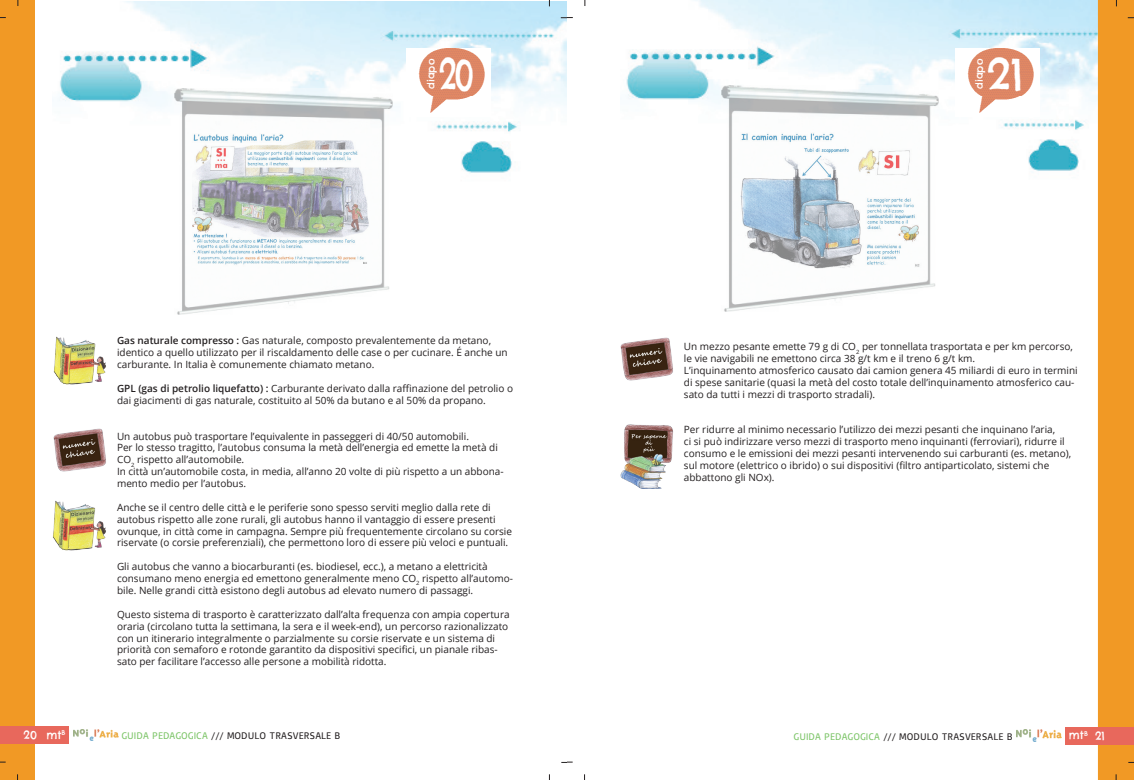
<style>
.page{position:relative;width:1134px;height:780px;background:#fff}
.page>*{position:absolute;margin:0;border:0;box-sizing:border-box;transform-origin:0 0}
.t1{font:42.5px "Chelsea Market";color:#fff}
.t2{font:42.5px "Chelsea Market";color:#fff;scale:.75 1}
.t3{font:11.25px "Chelsea Market";color:#fff}
.t4{font:10px/11.9px "Open Sans";color:#231f20}
.t5{font:10px "Basic";color:#231f20}
.t6{font:10px "Chelsea Market";color:#fff}
.t7{font:6.5px "Chelsea Market";color:#fff}
.s1{font-weight:600}
.s2{color:#7bc466}
</style>
<div class="page">
<img style="left:626px;top:0;width:472px;height:709px">
<img style="left:59px;top:1px;width:508px;height:471px">
<div style="left:1098px;top:0;width:36px;height:780px;background:#f19925"></div>
<img style="left:955px;top:48px;width:84px;height:68px">
<div style="left:1066px;top:726px;width:68px;height:18px;background:#e8685c"></div>
<div style="left:0;top:726px;width:68px;height:17px;background:#e8685c"></div>
<img style="left:53px;top:336px;width:53px;height:49px">
<img style="left:53px;top:428px;width:53px;height:43px">
<img style="left:53px;top:500px;width:53px;height:51px">
<img style="left:620px;top:338px;width:53px;height:43px">
<img style="left:620px;top:424px;width:53px;height:64px">
<img style="left:721px;top:86px;width:217px;height:226px">
<img style="left:1017px;top:729px;width:44px;height:12px">
<img style="left:175px;top:89px;width:217px;height:226px">
<img style="left:73px;top:729px;width:45px;height:11px">
<img style="left:407px;top:48px;width:84px;height:68px">
<div style="left:0;top:0;width:35px;height:780px;background:#f19925"></div>
<svg style="left:561px;top:17px;width:12px;height:1px"></svg>
<svg style="left:561px;top:761px;width:12px;height:2px"></svg>
<p class="t6" style="left:424px;top:89px;width:31px;rotate:-90deg">diapo</p>
<h1 class="t2" style="left:439px;top:47px;width:48px">20</h1>
<p class="t6" style="left:973px;top:89px;width:31px;rotate:-90deg">diapo</p>
<h1 class="t1" style="left:987px;top:47px;width:38px">21</h1>
<p class="t4" style="left:117px;top:334px;width:392px"><span class="s1">Gas naturale compresso :</span> Gas naturale, composto prevalentemente da metano, identico a quello utilizzato per il riscaldamento delle case o per cucinare. É anche un carburante. In Italia è comunemente chiamato metano.</p>
<p class="t4" style="left:117px;top:382px;width:398px"><span class="s1">GPL (gas di petrolio liquefatto) :</span> Carburante derivato dalla raffinazione del petrolio o dai giacimenti di gas naturale, costituito al 50% da butano e al 50% da propano.</p>
<p class="t4" style="left:117px;top:429px;width:388px">Un autobus può trasportare l’equivalente in passeggeri di 40/50 automobili.<br>Per lo stesso tragitto, l’autobus consuma la metà dell’energia ed emette la metà di CO<sub>2</sub> rispetto all’automobile.<br>In città un’automobile costa, in media, all’anno 20 volte di più rispetto a un abbona&shy;mento medio per l’autobus.</p>
<p class="t4" style="left:117px;top:501px;width:396px">Anche se il centro delle città e le periferie sono spesso serviti meglio dalla rete di autobus rispetto alle zone rurali, gli autobus hanno il vantaggio di essere presenti ovunque, in città come in campagna. Sempre più frequentemente circolano su corsie riservate (o corsie preferenziali), che permettono loro di essere più veloci e puntuali.</p>
<p class="t4" style="left:117px;top:560px;width:397px">Gli autobus che vanno a biocarburanti (es. biodiesel, ecc.), a metano a elettricità consumano meno energia ed emettono generalmente meno CO<sub>2</sub> rispetto all’automo&shy;bile. Nelle grandi città esistono degli autobus ad elevato numero di passaggi.</p>
<p class="t4" style="left:117px;top:608px;width:394px">Questo sistema di trasporto è caratterizzato dall’alta frequenza con ampia copertura oraria (circolano tutta la settimana, la sera e il week-end), un percorso razionalizzato con un itinerario integralmente o parzialmente su corsie riservate e un sistema di priorità con semaforo e rotonde garantito da dispositivi specifici, un pianale ribas&shy;sato per facilitare l’accesso alle persone a mobilità ridotta.</p>
<p class="t4" style="left:684px;top:340px;width:395px">Un mezzo pesante emette 79 g di CO<sub>2</sub> per tonnellata trasportata e per km percorso, le vie navigabili ne emettono circa 38 g/t km e il treno 6 g/t km.<br>L’inquinamento atmosferico causato dai camion genera 45 miliardi di euro in termini di spese sanitarie (quasi la metà del costo totale dell’inquinamento atmosferico cau&shy;sato da tutti i mezzi di trasporto stradali).</p>
<p class="t4" style="left:684px;top:423px;width:389px">Per ridurre al minimo necessario l’utilizzo dei mezzi pesanti che inquinano l’aria,<br>ci si può indirizzare verso mezzi di trasporto meno inquinanti (ferroviari), ridurre il consumo e le emissioni dei mezzi pesanti intervenendo sui carburanti (es. metano), sul motore (elettrico o ibrido) o sui dispositivi (filtro antiparticolato, sistemi che abbattono gli NOx).</p>
<p class="t7" style="left:62px;top:728px;width:5px">B</p>
<p class="t3" style="left:24px;top:727px;width:39px">20 mt</p>
<p class="t5" style="left:121px;top:729px;width:220px"><span class="s2">GUIDA PEDAGOGICA</span> /// MODULO TRASVERSALE B</p>
<p class="t7" style="left:1084px;top:729px;width:5px">B</p>
<p class="t5" style="left:793px;top:729px;width:221px"><span class="s2">GUIDA PEDAGOGICA</span> /// MODULO TRASVERSALE B</p>
<p class="t3" style="left:1069px;top:728px;width:37px">mt 21</p>
</div>
